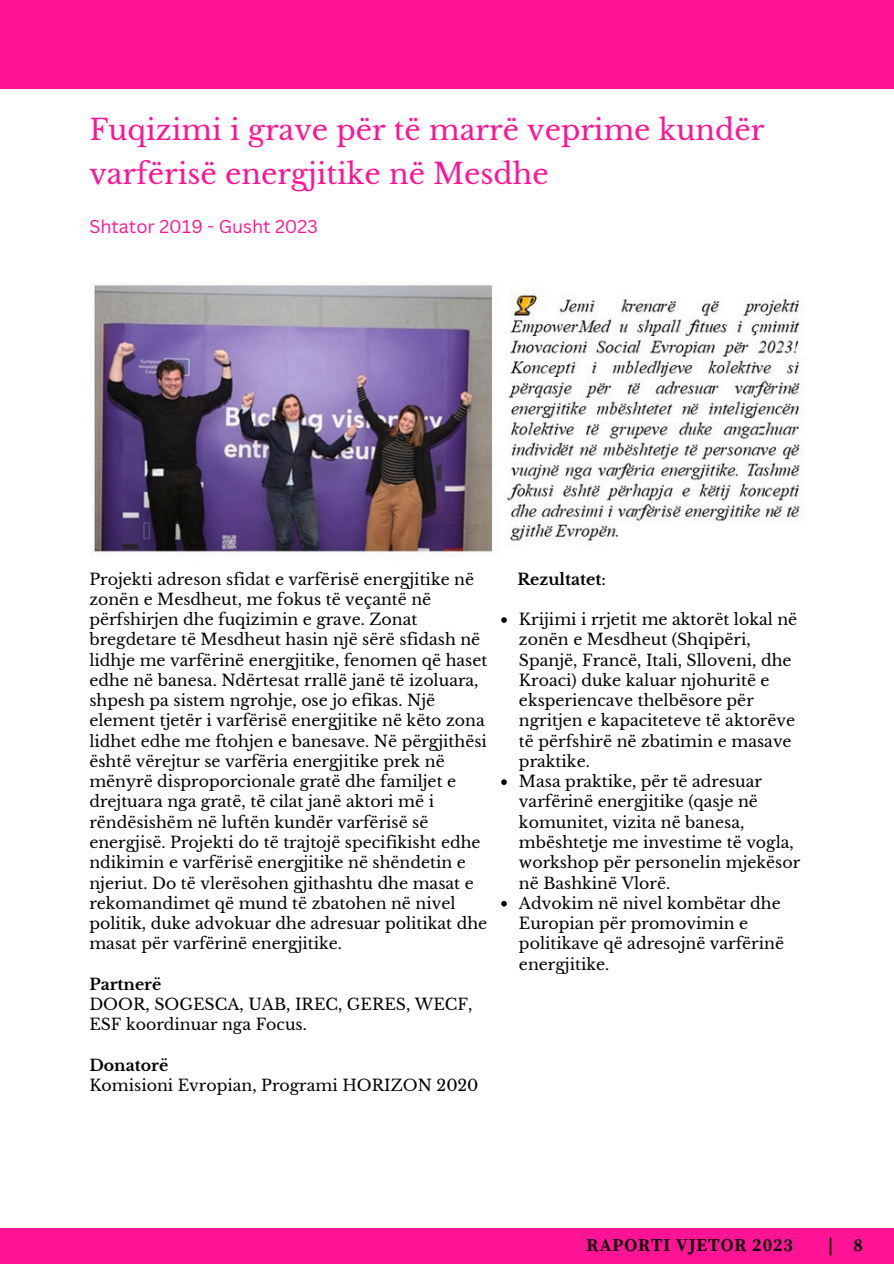
<style>
.page{position:relative;width:894px;height:1264px;background:#fff}
.page>*{position:absolute;margin:0;border:0;box-sizing:border-box;transform-origin:0 0}
.t1{font:28.5px/43.8px "Libre Baskerville";color:#ff1495}
.t2{font:18px "Canva Sans";color:#ff1495}
.t3{font:700 18px "Source Serif Pro";letter-spacing:.05em;color:#000}
.t4{font:15.75px/20.2px "Libre Baskerville";color:#000001}
.t5{font:700 15.75px "Libre Baskerville";color:#000001}
.s1{font-weight:400}
</style>
<div class="page">
<div style="left:0;top:0;width:893px;height:89px;background:#ff1495"></div>
<img style="left:93px;top:285px;width:708px;height:271px">
<div style="left:0;top:1227px;width:893px;height:36px;background:#ff1495"></div>
<svg style="left:501px;top:617px;width:5px;height:6px"></svg>
<svg style="left:501px;top:779px;width:5px;height:6px"></svg>
<svg style="left:501px;top:900px;width:5px;height:6px"></svg>
<p class="t1" style="left:89px;top:108px;width:676px">Fuqizimi i grave për të marrë veprime kundër varfërisë energjitike në Mesdhe</p>
<p class="t2" style="left:89px;top:214px;width:230px">Shtator 2019 - Gusht 2023</p>
<h1 class="t4" style="left:89px;top:569px;width:399px">Projekti adreson sfidat e varfërisë energjitike në zonën e Mesdheut, me fokus të veçantë në përfshirjen dhe fuqizimin e grave. Zonat bregdetare të Mesdheut hasin një sërë sfidash në lidhje me varfërinë energjitike, fenomen që haset edhe në banesa. Ndërtesat rrallë janë të izoluara, shpesh pa sistem ngrohje, ose jo efikas. Një element tjetër i varfërisë energjitike në këto zona lidhet edhe me ftohjen e banesave. Në përgjithësi është vërejtur se varfëria energjitike prek në mënyrë disproporcionale gratë dhe familjet e drejtuara nga gratë, të cilat janë aktori më i rëndësishëm në luftën kundër varfërisë së energjisë. Projekti do të trajtojë specifikisht edhe ndikimin e varfërisë energjitike në shëndetin e njeriut. Do të vlerësohen gjithashtu dhe masat e rekomandimet që mund të zbatohen në nivel politik, duke advokuar dhe adresuar politikat dhe masat për varfërinë energjitike.</h1>
<h3 class="t5" style="left:89px;top:974px;width:73px">Partnerë</h3>
<p class="t4" style="left:89px;top:994px;width:384px">DOOR, SOGESCA, UAB, IREC, GERES, WECF,<br>ESF koordinuar nga Focus.</p>
<p class="t5" style="left:89px;top:1055px;width:80px">Donatorë</p>
<p class="t4" style="left:89px;top:1075px;width:390px">Komisioni Evropian, Programi HORIZON 2020</p>
<p class="t5" style="left:517px;top:569px;width:90px">Rezultatet<span class="s1">:</span></p>
<p class="t4" style="left:519px;top:609px;width:280px">Krijimi i rrjetit me aktorët lokal në zonën e Mesdheut (Shqipëri,<br>Spanjë, Francë, Itali, Slloveni, dhe<br>Kroaci) duke kaluar njohuritë e eksperiencave thelbësore për ngritjen e kapaciteteve të aktorëve të përfshirë në zbatimin e masave praktike.</p>
<p class="t4" style="left:519px;top:771px;width:283px">Masa praktike, për të adresuar varfërinë energjitike (qasje në komunitet, vizita në banesa, mbështetje me investime të vogla, workshop për personelin mjekësor në Bashkinë Vlorë.</p>
<p class="t4" style="left:519px;top:893px;width:266px">Advokim në nivel kombëtar dhe<br>Europian për promovimin e politikave që adresojnë varfërinë energjitike.</p>
<p class="t3" style="left:586px;top:1233px;width:208px">RAPORTI VJETOR 2023</p>
<p class="t3" style="left:827px;top:1233px;width:36px">| 8</p>
</div>
